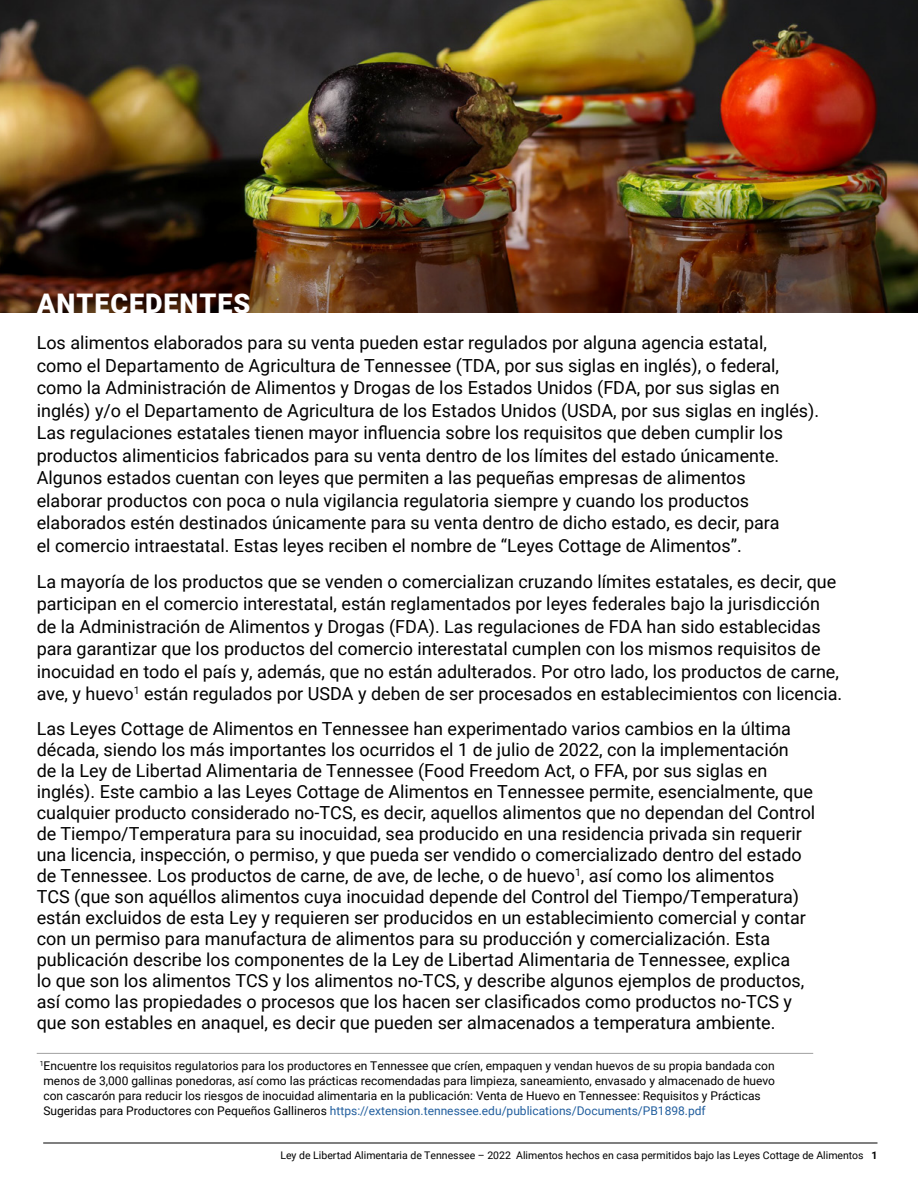
<style>
.page{position:relative;width:918px;height:1188px;background:#fff}
.page>*{position:absolute;margin:0;border:0;box-sizing:border-box;transform-origin:0 0}
.t1{font:900 27px "Roboto";letter-spacing:.035em;color:#fff}
.t2{font:18px/22.5px "Roboto";color:#000}
.t3{font:12px/15px "Roboto";color:#000}
.t4{font:10.5px "Roboto";color:#000}
.s1{color:#215e9e}
.s2{font-weight:700}
</style>
<div class="page">
<hr style="left:43px;top:1143px;width:835px;height:1px;background:#000">
<img style="left:0;top:0;width:918px;height:161px">
<img style="left:0;top:161px;width:918px;height:151px">
<hr style="left:37px;top:1053px;width:776px;height:1px;background:#000">
<h1 class="t1" style="left:37px;top:285px;width:215px">ANTECEDENTES</h1>
<p class="t2" style="left:37px;top:331px;width:784px">Los alimentos elaborados para su venta pueden estar regulados por alguna agencia estatal,<br>como el Departamento de Agricultura de Tennessee (TDA, por sus siglas en inglés), o federal, como la Administración de Alimentos y Drogas de los Estados Unidos (FDA, por sus siglas en inglés) y/o el Departamento de Agricultura de los Estados Unidos (USDA, por sus siglas en inglés).<br>Las regulaciones estatales tienen mayor influencia sobre los requisitos que deben cumplir los productos alimenticios fabricados para su venta dentro de los límites del estado únicamente.<br>Algunos estados cuentan con leyes que permiten a las pequeñas empresas de alimentos<br>elaborar productos con poca o nula vigilancia regulatoria siempre y cuando los productos elaborados estén destinados únicamente para su venta dentro de dicho estado, es decir, para<br>el comercio intraestatal. Estas leyes reciben el nombre de “Leyes Cottage de Alimentos”.</p>
<p class="t2" style="left:37px;top:569px;width:807px">La mayoría de los productos que se venden o comercializan cruzando límites estatales, es decir, que participan en el comercio interestatal, están reglamentados por leyes federales bajo la jurisdicción de la Administración de Alimentos y Drogas (FDA). Las regulaciones de FDA han sido establecidas para garantizar que los productos del comercio interestatal cumplen con los mismos requisitos de inocuidad en todo el país y, además, que no están adulterados. Por otro lado, los productos de carne, ave, y huevo<sup>1</sup> están regulados por USDA y deben de ser procesados en establecimientos con licencia.</p>
<p class="t2" style="left:37px;top:717px;width:780px;line-height:21px">Las Leyes Cottage de Alimentos en Tennessee han experimentado varios cambios en la última década, siendo los más importantes los ocurridos el 1 de julio de 2022, con la implementación<br>de la Ley de Libertad Alimentaria de Tennessee (Food Freedom Act, o FFA, por sus siglas en inglés). Este cambio a las Leyes Cottage de Alimentos en Tennessee permite, esencialmente, que cualquier producto considerado no-TCS, es decir, aquellos alimentos que no dependan del Control de Tiempo/Temperatura para su inocuidad, sea producido en una residencia privada sin requerir una licencia, inspección, o permiso, y que pueda ser vendido o comercializado dentro del estado de Tennessee. Los productos de carne, de ave, de leche, o de huevo<sup>1</sup>, así como los alimentos<br>TCS (que son aquéllos alimentos cuya inocuidad depende del Control del Tiempo/Temperatura) están excluidos de esta Ley y requieren ser producidos en un establecimiento comercial y contar con un permiso para manufactura de alimentos para su producción y comercialización. Esta publicación describe los componentes de la Ley de Libertad Alimentaria de Tennessee, explica<br>lo que son los alimentos TCS y los alimentos no-TCS, y describe algunos ejemplos de productos, así como las propiedades o procesos que los hacen ser clasificados como productos no-TCS y que son estables en anaquel, es decir que pueden ser almacenados a temperatura ambiente.</p>
<p class="t3" style="left:43px;top:1058px;width:733px;text-indent:-4px"><sup>1</sup>Encuentre los requisitos regulatorios para los productores en Tennessee que críen, empaquen y vendan huevos de su propia bandada con menos de 3,000 gallinas ponedoras, así como las prácticas recomendadas para limpieza, saneamiento, envasado y almacenado de huevo con cascarón para reducir los riesgos de inocuidad alimentaria en la publicación: Venta de Huevo en Tennessee: Requisitos y Prácticas Sugeridas para Productores con Pequeños Gallineros <span class="s1">https://extension.tennessee.edu/publications/Documents/PB1898.pdf</span></p>
<p class="t4" style="left:280px;top:1148px;width:599px">Ley de Libertad Alimentaria de Tennessee – 2022 Alimentos hechos en casa permitidos bajo las Leyes Cottage de Alimentos <span class="s2">1</span></p>
</div>
